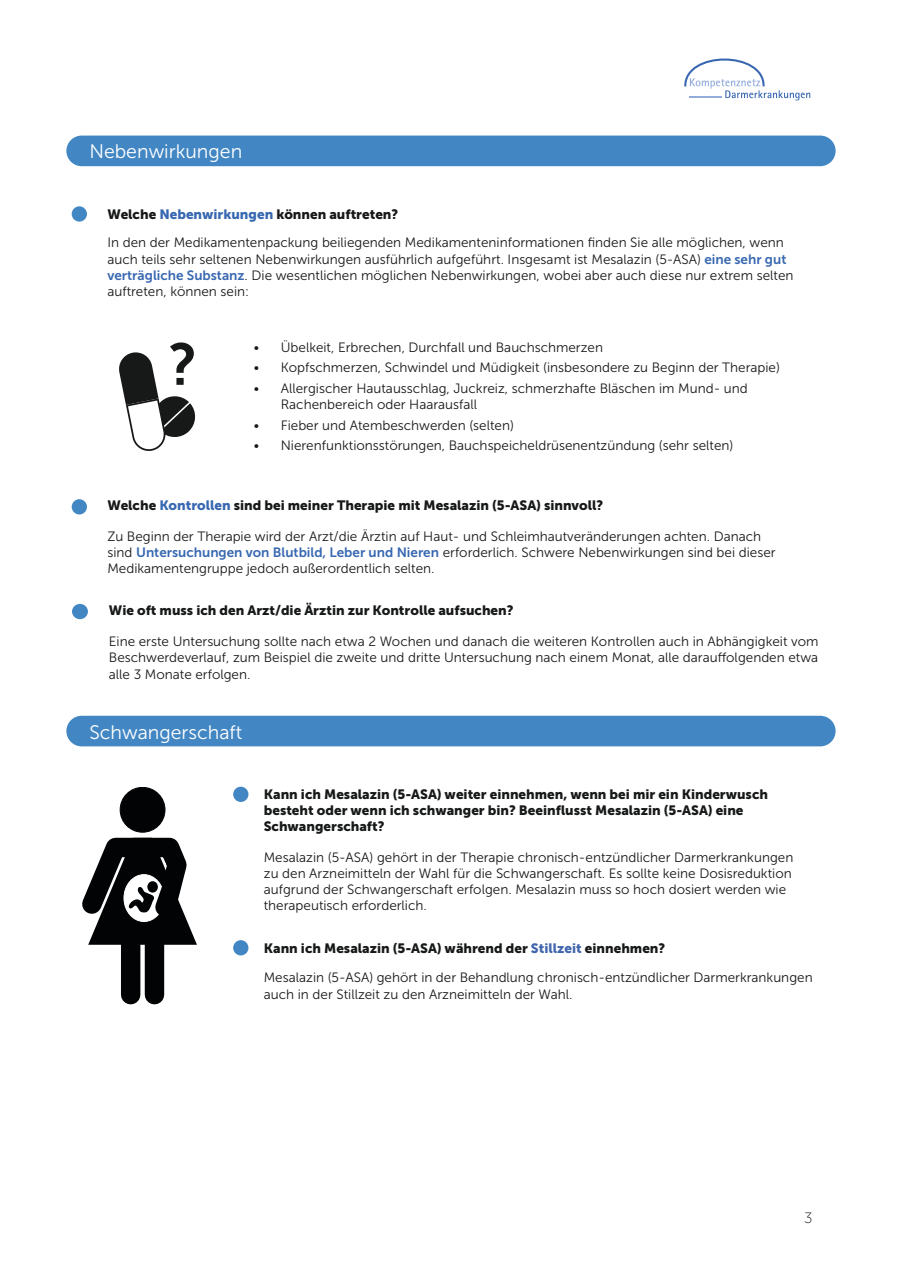
<style>
.page{position:relative;width:902px;height:1272px;background:#fff}
.page>*{position:absolute;margin:0;border:0;box-sizing:border-box;transform-origin:0 0}
.t1{font:58.5px "Museo Sans 700";color:#171818}
.t2{font:19.5px "Museo Sans 300";color:#fff}
.t3{font:15px "Museo Sans 100";color:#171818}
.t4{font:13.5px/16.2px "Museo Sans 300";color:#171818}
.t5{font:13.5px/16.2px "Museo Sans 900";color:#171818}
.s1{color:#3868b1}
.s2{font-family:"Museo Sans 700";color:#3868b1}
.s3{color:#4266ad}
</style>
<div class="page">
<div style="left:72px;top:499px;width:15px;height:15px;background:#4287c3;border-radius:50%"></div>
<div style="left:72px;top:604px;width:16px;height:15px;background:#4287c3;border-radius:50%"></div>
<svg style="left:684px;top:58px;width:126px;height:42px"></svg>
<hr style="left:689px;top:96px;width:32px;height:2px;background:#94acdd">
<div style="left:66px;top:135px;width:769px;height:31px;background:#4287c3;border-radius:15px"></div>
<div style="left:72px;top:206px;width:15px;height:16px;background:#4287c3;border-radius:50%"></div>
<svg style="left:119px;top:352px;width:77px;height:99px"></svg>
<div style="left:66px;top:715px;width:769px;height:31px;background:#4287c3;border-radius:15px"></div>
<div style="left:121px;top:907px;width:19px;height:87px;background:#010305"></div>
<div style="left:145px;top:907px;width:19px;height:87px;background:#010305"></div>
<div style="left:120px;top:787px;width:45px;height:45px;background:#010305;border-radius:50%"></div>
<div style="left:120px;top:787px;width:45px;height:45px;border:1px solid #010305;border-radius:50%"></div>
<svg style="left:82px;top:828px;width:115px;height:116px"></svg>
<div style="left:233px;top:786px;width:15px;height:16px;background:#4287c3;border-radius:50%"></div>
<div style="left:233px;top:940px;width:15px;height:15px;background:#4287c3;border-radius:50%"></div>
<h2 class="t2" style="left:89px;top:141px;width:154px">Nebenwirkungen</h2>
<p class="t5" style="left:107px;top:206px;width:292px">Welche <span class="s1">Nebenwirkungen</span> können auftreten?</p>
<p class="t4" style="left:107px;top:235px;width:687px">In den der Medikamentenpackung beiliegenden Medikamenteninformationen finden Sie alle möglichen, wenn auch teils sehr seltenen Nebenwirkungen ausführlich aufgeführt. Insgesamt ist Mesalazin (5-ASA) <span class="s2">eine sehr gut verträgliche Substanz</span>. Die wesentlichen möglichen Nebenwirkungen, wobei aber auch diese nur extrem selten auftreten, können sein:</p>
<h1 class="t1" style="left:169px;top:332px;width:30px">?</h1>
<p class="t4" style="left:254px;top:339px;width:351px">• Übelkeit, Erbrechen, Durchfall und Bauchschmerzen</p>
<p class="t4" style="left:254px;top:360px;width:527px">• Kopfschmerzen, Schwindel und Müdigkeit (insbesondere zu Beginn der Therapie)</p>
<p class="t4" style="left:281px;top:380px;width:468px;text-indent:-27px">• Allergischer Hautausschlag, Juckreiz, schmerzhafte Bläschen im Mund- und<br>Rachenbereich oder Haarausfall</p>
<p class="t4" style="left:254px;top:417px;width:262px">• Fieber und Atembeschwerden (selten)</p>
<p class="t4" style="left:254px;top:437px;width:481px">• Nierenfunktionsstörungen, Bauchspeicheldrüsenentzündung (sehr selten)</p>
<p class="t5" style="left:107px;top:497px;width:497px">Welche <span class="s1">Kontrollen</span> sind bei meiner Therapie mit Mesalazin (5-ASA) sinnvoll?</p>
<p class="t4" style="left:107px;top:528px;width:669px">Zu Beginn der Therapie wird der Arzt/die Ärztin auf Haut- und Schleimhautveränderungen achten. Danach sind <span class="s2">Untersuchungen von Blutbild, Leber und Nieren</span> erforderlich. Schwere Nebenwirkungen sind bei dieser<br>Medikamentengruppe jedoch außerordentlich selten.</p>
<p class="t5" style="left:109px;top:602px;width:406px">Wie oft muss ich den Arzt/die Ärztin zur Kontrolle aufsuchen?</p>
<p class="t4" style="left:109px;top:633px;width:711px;text-align:justify">Eine erste Untersuchung sollte nach etwa 2 Wochen und danach die weiteren Kontrollen auch in Abhängigkeit vom Beschwerdeverlauf, zum Beispiel die zweite und dritte Untersuchung nach einem Monat, alle darauffolgenden etwa alle 3 Monate erfolgen.</p>
<h2 class="t2" style="left:89px;top:721px;width:154px">Schwangerschaft</h2>
<p class="t5" style="left:264px;top:786px;width:505px">Kann ich Mesalazin (5-ASA) weiter einnehmen, wenn bei mir ein Kinderwusch besteht oder wenn ich schwanger bin? Beeinflusst Mesalazin (5-ASA) eine<br>Schwangerschaft?</p>
<p class="t4" style="left:264px;top:849px;width:531px">Mesalazin (5-ASA) gehört in der Therapie chronisch-entzündlicher Darmerkrankungen zu den Arzneimitteln der Wahl für die Schwangerschaft. Es sollte keine Dosisreduktion aufgrund der Schwangerschaft erfolgen. Mesalazin muss so hoch dosiert werden wie therapeutisch erforderlich.</p>
<p class="t5" style="left:264px;top:939px;width:403px">Kann ich Mesalazin (5-ASA) während der <span class="s3">Stillzeit</span> einnehmen?</p>
<p class="t4" style="left:264px;top:969px;width:550px">Mesalazin (5-ASA) gehört in der Behandlung chronisch-entzündlicher Darmerkrankungen auch in der Stillzeit zu den Arzneimitteln der Wahl.</p>
<p class="t3" style="left:804px;top:1209px;width:10px">3</p>
</div>
